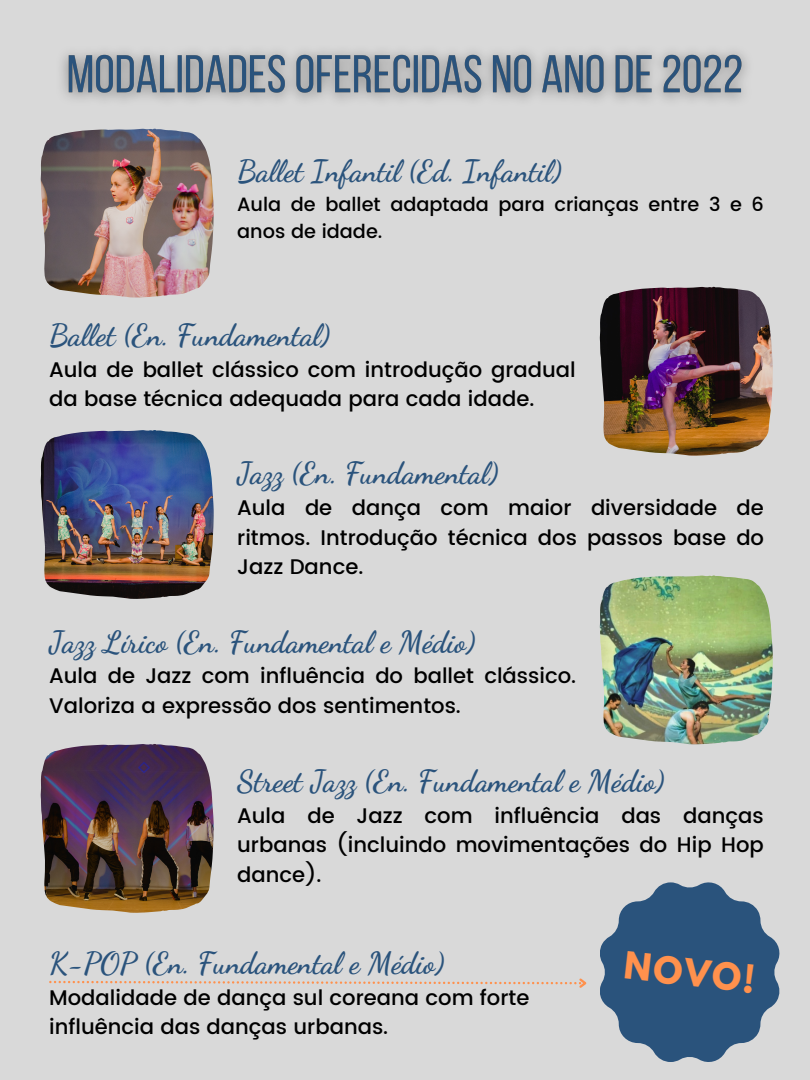
<style>
.page{position:relative;width:810px;height:1080px;background:#d9d9d9}
.page>*{position:absolute;margin:0;border:0;box-sizing:border-box;transform-origin:0 0}
.t1{font:700 33.19px "League Spartan";color:#ff914d}
.t2{font:700 29.88px "Dancing Script";color:#2a537c}
.t3{font:500 21.12px/29.5px "Poppins";color:#000}
.t4{font:500 19.25px/26.8px "Poppins";color:#000}
</style>
<div class="page">
<img style="left:41px;top:744px;width:173px;height:169px">
<img style="left:600px;top:575px;width:173px;height:169px">
<img style="left:62px;top:51px;width:685px;height:78px">
<svg style="left:600px;top:882px;width:179px;height:180px"></svg>
<img style="left:41px;top:430px;width:173px;height:169px">
<img style="left:600px;top:287px;width:173px;height:168px">
<img style="left:41px;top:129px;width:173px;height:168px">
<svg style="left:49px;top:978px;width:538px;height:10px"></svg>
<p class="t2" style="left:237px;top:154px;width:326px">Ballet Infantil (Ed. Infantil)</p>
<p class="t4" style="left:237px;top:191px;width:528px">Aula de ballet adaptada para crianças entre 3 e 6 anos de idade.</p>
<p class="t2" style="left:49px;top:317px;width:283px">Ballet (En. Fundamental)</p>
<p class="t3" style="left:49px;top:355px;width:528px">Aula de ballet clássico com introdução gradual da base técnica adequada para cada idade.</p>
<p class="t2" style="left:237px;top:456px;width:263px">Jazz (En. Fundamental)</p>
<p class="t3" style="left:237px;top:493px;width:528px;text-align:justify">Aula de dança com maior diversidade de ritmos. Introdução técnica dos passos base do Jazz Dance.</p>
<p class="t2" style="left:49px;top:624px;width:428px">Jazz Lírico (En. Fundamental e Médio)</p>
<p class="t3" style="left:49px;top:661px;width:528px">Aula de Jazz com influência do ballet clássico.<br>Valoriza a expressão dos sentimentos.</p>
<p class="t2" style="left:237px;top:764px;width:429px">Street Jazz (En. Fundamental e Médio)</p>
<p class="t3" style="left:237px;top:801px;width:528px;text-align:justify">Aula de Jazz com influência das danças urbanas (incluindo movimentações do Hip Hop dance).</p>
<p class="t2" style="left:49px;top:945px;width:397px">K-POP (En. Fundamental e Médio)</p>
<p class="t3" style="left:49px;top:983px;width:482px">Modalidade de dança sul coreana com forte influência das danças urbanas.</p>
<p class="t1" style="left:626px;top:949px;width:133px;rotate:6deg">NOVO!</p>
</div>
